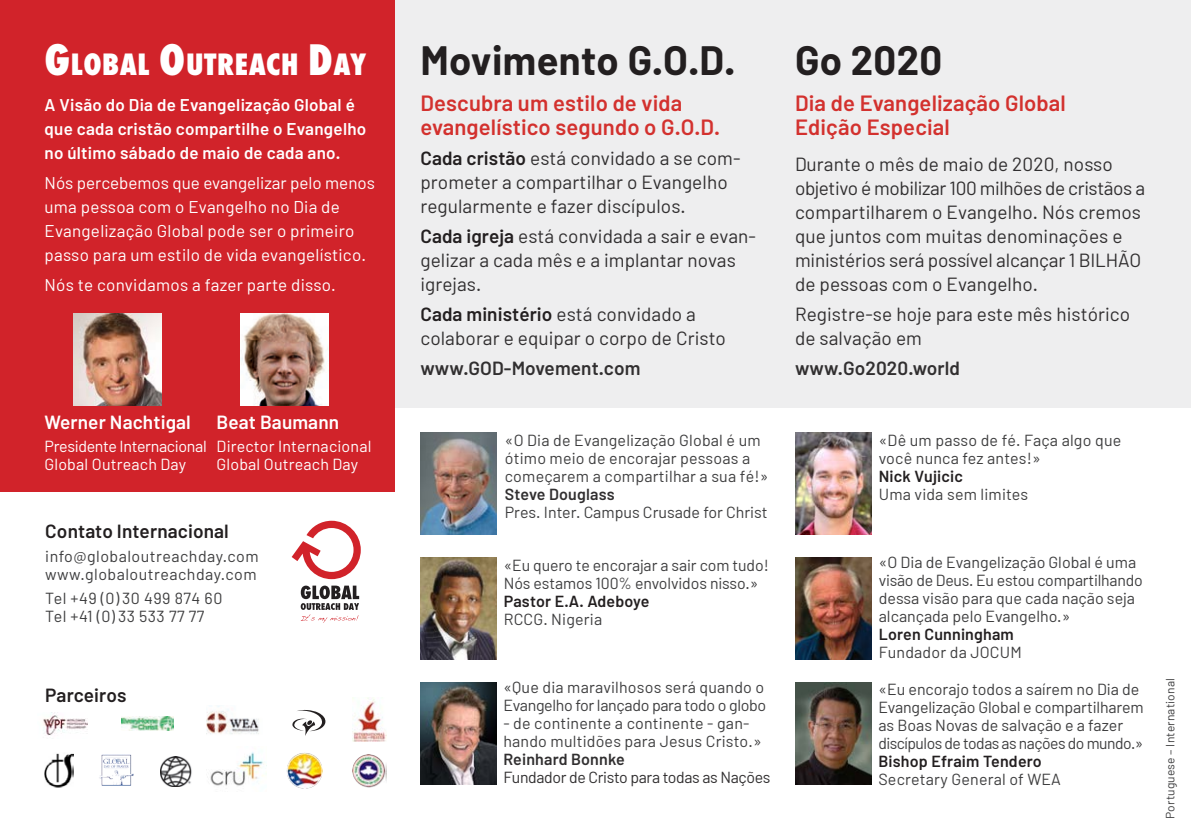
<style>
.page{position:relative;width:1191px;height:840px;background:#fff}
.page>*{position:absolute;margin:0;border:0;box-sizing:border-box;transform-origin:0 0}
.Headline{font:700 40px "Barlow";letter-spacing:.01em;color:#231f20}
.Headline-2{font:32.2px "Futura TOT Extr Bold Cond";letter-spacing:.02em;color:#fff}
.copytext_intro{font:600 22px/24px "Barlow";letter-spacing:.005em;color:#d3312e}
.copytext_regular{font:19px/24px "Barlow";letter-spacing:.005em;color:#312f30}
.copytext_regular-2{font:600 19px "Barlow";letter-spacing:.005em;color:#312f30}
.copytext_intro-2{font:600 19px "Barlow";letter-spacing:.005em;color:#231f20}
.copytext_intro-3{font:600 19px "Barlow";letter-spacing:.005em;color:#fff}
.copytext_regular-3{font:17px/24px "Barlow";letter-spacing:.015em;color:#fff}
.copytext_regular-4{font:600 17px/24px "Barlow";letter-spacing:.015em;color:#fff}
.copytext_supersmall{font:16px/18px "Barlow";color:#3e3e3f}
.copytext_supersmall-2{font:16px "Barlow";letter-spacing:.03em;color:#3e3e3f}
.copytext_supersmall-3{font:16px/18px "Barlow";letter-spacing:-.02em;color:#3e3e3f}
.copytext_supersmall-4{font:16px/18px "Barlow";letter-spacing:-.02em;color:#312f30}
.copytext_supersmall-5{font:16px/18px "Barlow";letter-spacing:-.02em;color:#fff}
.copytext_supersmall-6{font:16px/18px "Barlow";letter-spacing:.01em;color:#fff}
.copytext_supersmall-7{font:12px "Barlow";letter-spacing:.01em;color:#3e3e3f}
.s1{font-size:46px}
.s2{font-weight:600;color:#231f20}
.s3{font-weight:600;color:#312f30}
.s4{font-weight:600}
</style>
<div class="page">
<div style="left:395px;top:0;width:796px;height:407px;background:#eeeeef"></div>
<img style="left:795px;top:557px;width:77px;height:102px">
<img style="left:420px;top:682px;width:77px;height:102px">
<img style="left:420px;top:432px;width:77px;height:102px">
<img style="left:795px;top:682px;width:77px;height:102px">
<img style="left:795px;top:432px;width:77px;height:102px">
<img style="left:420px;top:557px;width:77px;height:102px">
<img style="left:99px;top:754px;width:34px;height:31px">
<img style="left:352px;top:697px;width:34px;height:43px">
<svg style="left:292px;top:709px;width:34px;height:26px"></svg>
<img style="left:207px;top:706px;width:52px;height:28px">
<img style="left:121px;top:716px;width:53px;height:14px">
<img style="left:210px;top:752px;width:57px;height:34px">
<img style="left:161px;top:756px;width:31px;height:29px">
<img style="left:352px;top:754px;width:35px;height:32px">
<img style="left:43px;top:712px;width:45px;height:24px">
<img style="left:286px;top:752px;width:36px;height:36px">
<img style="left:44px;top:753px;width:29px;height:33px">
<div style="left:0;top:0;width:395px;height:491px;background:#d1232a"></div>
<img style="left:73px;top:314px;width:89px;height:91px">
<img style="left:240px;top:314px;width:89px;height:91px">
<svg style="left:292px;top:520px;width:69px;height:59px"></svg>
<svg style="left:301px;top:585px;width:58px;height:37px"></svg>
<p class="Headline-2" style="left:45px;top:46px;width:323px"><span class="s1">G</span>LOBAL <span class="s1">-O</span> UTREACH <span class="s1">D</span>AY</p>
<p class="copytext_regular-4" style="left:45px;top:93px;width:323px">A Visão do Dia de Evangelização Global é que cada cristão compartilhe o Evangelho no último sábado de maio de cada ano.</p>
<p class="copytext_regular-3" style="left:45px;top:170px;width:332px">Nós percebemos que evangelizar pelo menos uma pessoa com o Evangelho no Dia de Evangelização Global pode ser o primeiro passo para um estilo de vida evangelístico.</p>
<p class="copytext_regular-3" style="left:45px;top:272px;width:293px">Nós te convidamos a fazer parte disso.</p>
<p class="copytext_intro-3" style="left:45px;top:409px;width:148px">Werner Nachtigal</p>
<p class="copytext_supersmall-5" style="left:45px;top:437px;width:164px">Presidente Internacional<br>Global Outreach Day</p>
<p class="copytext_intro-3" style="left:217px;top:409px;width:124px">Beat Baumann</p>
<p class="copytext_supersmall-6" style="left:217px;top:437px;width:156px">Director Internacional<br>Global Outreach Day</p>
<p class="copytext_intro-2" style="left:45px;top:518px;width:185px">Contato Internacional</p>
<p class="copytext_supersmall-2" style="left:45px;top:545px;width:215px">info@globaloutreachday.com</p>
<p class="copytext_supersmall-2" style="left:45px;top:563px;width:213px">www.globaloutreachday.com</p>
<p class="copytext_supersmall-2" style="left:45px;top:587px;width:179px">Tel +49 (0) 30 499 874 60</p>
<p class="copytext_supersmall-2" style="left:45px;top:605px;width:161px">Tel +41 (0) 33 533 77 77</p>
<p class="copytext_intro-2" style="left:45px;top:682px;width:83px">Parceiros</p>
<p class="Headline" style="left:420px;top:36px;width:316px">Movimento G.O.D.</p>
<p class="copytext_intro" style="left:420px;top:91px;width:301px">Descubra um estilo de vida evangelístico segundo o G.O.D.</p>
<p class="copytext_regular" style="left:420px;top:146px;width:321px"><span class="s2">Cada cristão</span> está convidado a se com&shy;prometer a compartilhar o Evangelho regularmente e fazer discípulos.</p>
<p class="copytext_regular" style="left:420px;top:224px;width:337px"><span class="s2">Cada igreja</span> está convidada a sair e evan&shy;gelizar a cada mês e a implantar novas igrejas.</p>
<p class="copytext_regular" style="left:420px;top:302px;width:307px"><span class="s2">Cada ministério</span> está convidado a colaborar e equipar o corpo de Cristo</p>
<p class="copytext_regular-2" style="left:420px;top:356px;width:221px">www.GOD-Movement.com</p>
<p class="copytext_supersmall" style="left:505px;top:430px;width:265px">«O Dia de Evangelização Global é um ótimo meio de encorajar pessoas a começarem a compartilhar a sua fé!»<br><span class="s3">Steve Douglass<br></span>Pres. Inter. Campus Crusade for Christ</p>
<p class="copytext_supersmall" style="left:504px;top:555px;width:266px">«Eu quero te encorajar a sair com tudo!<br>Nós estamos 100% envolvidos nisso.»<br><span class="s2">Pastor E.A. Adeboye<br></span>RCCG. Nigeria</p>
<p class="copytext_supersmall-3" style="left:503px;top:677px;width:264px">«Que dia maravilhosos será quando o<br>Evangelho for lançado para todo o globo</p>
<p class="copytext_supersmall" style="left:503px;top:713px;width:260px">- de continente a continente - gan&shy;hando multidões para Jesus Cristo.»</p>
<p class="copytext_supersmall-4" style="left:503px;top:749px;width:269px"><span class="s4">Reinhard Bonnke<br></span>Fundador de Cristo para todas as Nações</p>
<p class="Headline" style="left:795px;top:36px;width:149px">Go 2020</p>
<p class="copytext_intro" style="left:795px;top:91px;width:272px">Dia de Evangelização Global<br>Edição Especial</p>
<p class="copytext_regular" style="left:795px;top:152px;width:352px">Durante o mês de maio de 2020, nosso objetivo é mobilizar 100 milhões de cristãos a compartilharem o Evangelho. Nós cremos que juntos com muitas denominações e ministérios será possível alcançar 1 BILHÃO de pessoas com o Evangelho.</p>
<p class="copytext_regular" style="left:795px;top:302px;width:337px">Registre-se hoje para este mês histórico de salvação em</p>
<p class="copytext_regular-2" style="left:795px;top:356px;width:166px">www.Go2020.world</p>
<p class="copytext_supersmall" style="left:878px;top:430px;width:244px">«Dê um passo de fé. Faça algo que você nunca fez antes!»<br><span class="s2">Nick Vujicic<br></span>Uma vida sem limites</p>
<p class="copytext_supersmall" style="left:878px;top:552px;width:265px">«O Dia de Evangelização Global é uma visão de Deus. Eu estou compartilhando dessa visão para que cada nação seja alcançada pelo Evangelho.»<br><span class="s2">Loren Cunningham<br></span>Fundador da JOCUM</p>
<p class="copytext_supersmall" style="left:878px;top:679px;width:267px">«Eu encorajo todos a saírem no Dia de<br>Evangelização Global e compartilharem as Boas Novas de salvação e a fazer discípulos de todas as nações do mundo.»<br><span class="s2">Bishop Efraim Tendero<br></span>Secretary General of WEA</p>
<p class="copytext_supersmall-7" style="left:1162px;top:818px;width:142px;rotate:-90deg">Portuguese – International</p>
</div>
